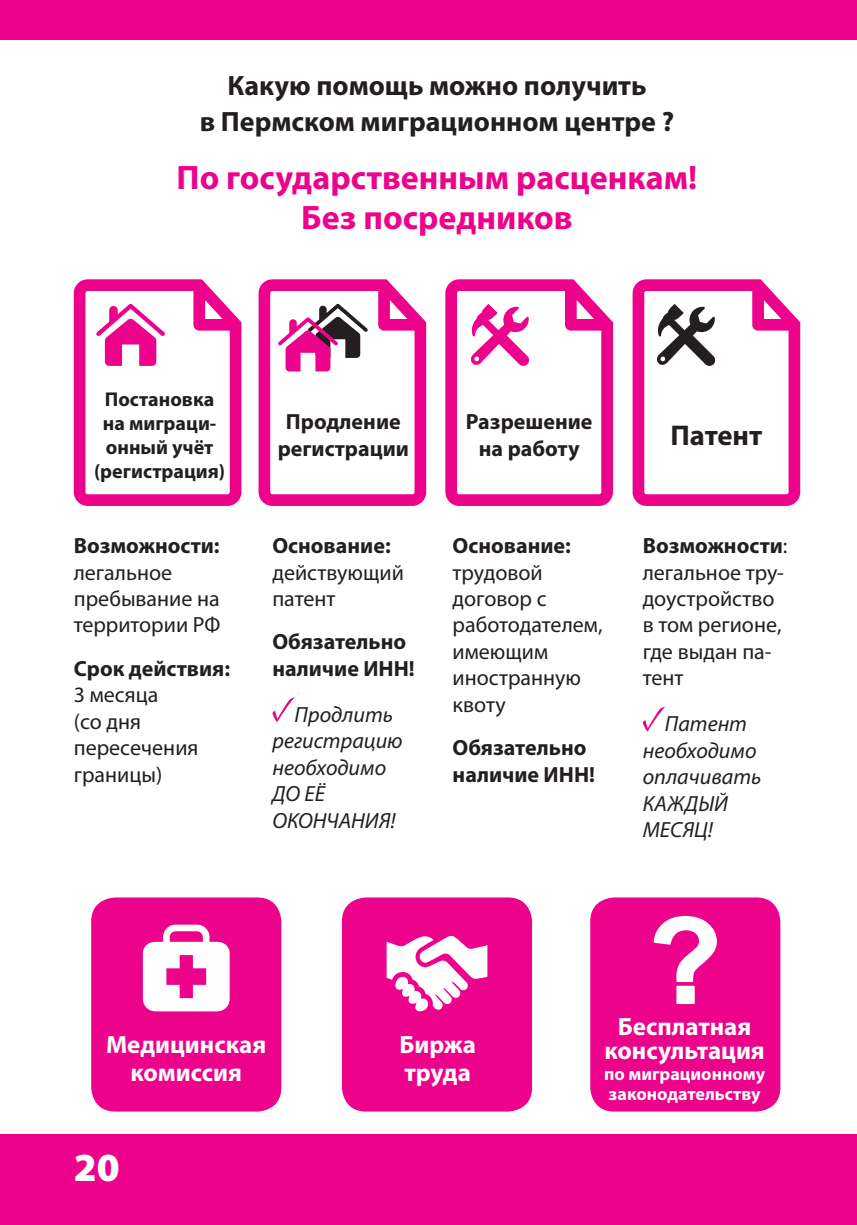
<style>
.page{position:relative;width:857px;height:1225px;background:#fff}
.page>*{position:absolute;margin:0;border:0;box-sizing:border-box;transform-origin:0 0}
.t1{font:900 40px "Myriad Pro";color:#fff}
.t2{font:700 34px/40.8px "Myriad Pro";color:#ed028c;text-align:center}
.t3{font:700 28.6px "Myriad Pro";letter-spacing:-.005em;color:#231f20}
.t4{font:700 28px/36px "Myriad Pro";color:#231f20;text-align:center}
.t5{font:700 25px/28px "Myriad Pro";color:#fff;text-align:center}
.t6{font:22px/26.4px "Myriad Pro";color:#231f20}
.t7{font:700 22px/26.4px "Myriad Pro";color:#231f20;text-align:center}
.t8{font:italic 22px/26.4px "Myriad Pro";color:#231f20}
.t9{font:700 20px/24px "Myriad Pro";color:#231f20;text-align:center}
.t10{font:700 18px/20px "Myriad Pro";color:#fff}
.s1{font-weight:700}
</style>
<div class="page">
<div style="left:0;top:1134px;width:856px;height:91px;background:#ed028c"></div>
<div style="left:0;top:0;width:856px;height:40px;background:#ed028c"></div>
<svg style="left:445px;top:279px;width:167px;height:227px"></svg>
<svg style="left:74px;top:279px;width:167px;height:227px"></svg>
<svg style="left:258px;top:279px;width:168px;height:227px"></svg>
<svg style="left:272px;top:697px;width:22px;height:25px"></svg>
<div style="left:91px;top:897px;width:190px;height:214px;background:#ed028c;border-radius:24px"></div>
<div style="left:342px;top:897px;width:189px;height:214px;background:#ed028c;border-radius:24px"></div>
<div style="left:590px;top:897px;width:190px;height:214px;background:#ed028c;border-radius:24px"></div>
<svg style="left:143px;top:924px;width:86px;height:87px"></svg>
<svg style="left:386px;top:935px;width:101px;height:77px"></svg>
<div style="left:676px;top:985px;width:18px;height:19px;background:#fff"></div>
<svg style="left:653px;top:916px;width:63px;height:66px"></svg>
<svg style="left:642px;top:707px;width:22px;height:24px"></svg>
<svg style="left:632px;top:279px;width:167px;height:227px"></svg>
<p class="t4" style="left:200px;top:66px;width:475px">Какую помощь можно получить<br>в Пермском миграционном центре ?</p>
<h2 class="t2" style="left:176px;top:156px;width:522px">По государственным расценкам!<br>Без посредников</h2>
<p class="t9" style="left:94px;top:386px;width:133px">Постановка на миграци&shy;онный учёт (регистрация)</p>
<p class="t7" style="left:74px;top:532px;width:147px">Возможности:</p>
<p class="t6" style="left:74px;top:559px;width:148px">легальное пребывание на территории РФ</p>
<p class="t7" style="left:74px;top:654px;width:158px">Срок действия:</p>
<p class="t6" style="left:74px;top:681px;width:126px">3 месяца<br>(со дня пересечения границы)</p>
<p class="t7" style="left:465px;top:408px;width:128px">Разрешение на работу</p>
<p class="t7" style="left:277px;top:408px;width:133px">Продление регистрации</p>
<h3 class="t3" style="left:670px;top:417px;width:93px">Патент</h3>
<p class="t7" style="left:272px;top:532px;width:120px">Основание:</p>
<p class="t6" style="left:272px;top:559px;width:133px">действующий патент</p>
<p class="t7" style="left:272px;top:628px;width:144px;text-align:left">Обязательно наличие ИНН!</p>
<p class="t8" style="left:272px;top:701px;width:132px;text-indent:22px">Продлить регистрацию необходимо<br>ДО ЕЁ<br>ОКОНЧАНИЯ!</p>
<p class="t7" style="left:452px;top:532px;width:120px">Основание:</p>
<p class="t6" style="left:452px;top:559px;width:151px">трудовой договор с работодателем, имеющим иностранную квоту</p>
<p class="t7" style="left:452px;top:734px;width:144px;text-align:left">Обязательно наличие ИНН!</p>
<p class="t6" style="left:642px;top:532px;width:146px"><span class="s1">Возможности</span>: легальное тру&shy;доустройство в том регионе, где выдан па&shy;тент</p>
<p class="t8" style="left:642px;top:710px;width:120px;text-indent:22px">Патент необходимо оплачивать<br>КАЖДЫЙ<br>МЕСЯЦ!</p>
<p class="t5" style="left:106px;top:1030px;width:162px">Медицинская комиссия</p>
<p class="t5" style="left:399px;top:1030px;width:78px;text-align:left">Биржа труда</p>
<h1 class="t1" style="left:74px;top:1145px;width:47px">20</h1>
<p class="t5" style="left:604px;top:1013px;width:162px;line-height:24px">Бесплатная консультация</p>
<p class="t10" style="left:603px;top:1063px;width:162px">по миграционному законодательству</p>
</div>
